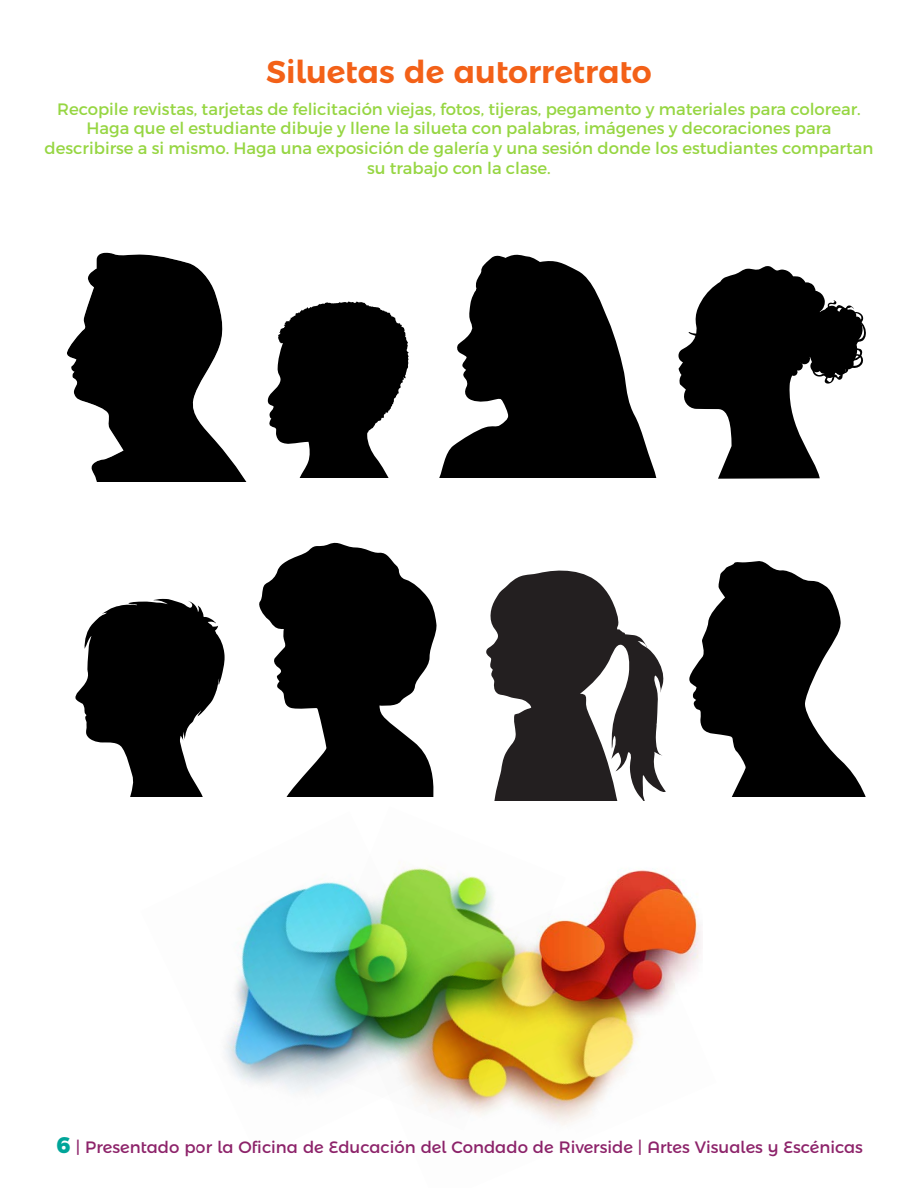
<style>
.page{position:relative;width:918px;height:1188px;background:#fff}
.page>*{position:absolute;margin:0;border:0;box-sizing:border-box;transform-origin:0 0}
.t1{font:600 31.5px "Montserrat Alternates";color:#f36118}
.t2{font:16.5px/19.8px "Montserrat";color:#96d642;text-align:center}
.t3{font:16.5px "Montserrat Alternates";color:#8d236a}
.s1{font-weight:800;font-size:22.5px;color:#00a599}
</style>
<div class="page">
<svg style="left:439px;top:255px;width:217px;height:222px;fill:#000"></svg>
<svg style="left:259px;top:543px;width:177px;height:253px;fill:#000"></svg>
<svg style="left:268px;top:302px;width:141px;height:175px"></svg>
<svg style="left:67px;top:253px;width:201px;height:229px;fill:#000"></svg>
<svg style="left:689px;top:561px;width:177px;height:235px;fill:#000"></svg>
<svg style="left:678px;top:266px;width:188px;height:213px"></svg>
<svg style="left:486px;top:571px;width:180px;height:229px"></svg>
<svg style="left:75px;top:599px;width:150px;height:197px"></svg>
<img style="left:225px;top:894px;width:62px;height:194px">
<img style="left:287px;top:862px;width:189px;height:231px">
<img style="left:347px;top:877px;width:283px;height:249px">
<img style="left:515px;top:870px;width:186px;height:184px">
<h2 class="t1" style="left:266px;top:46px;width:387px">Siluetas de autorretrato</h2>
<p class="t2" style="left:45px;top:99px;width:830px">Recopile revistas, tarjetas de felicitación viejas, fotos, tijeras, pegamento y materiales para colorear.<br>Haga que el estudiante dibuje y llene la silueta con palabras, imágenes y decoraciones para describirse a si mismo. Haga una exposición de galería y una sesión donde los estudiantes compartan su trabajo con la clase.</p>
<p class="t3" style="left:57px;top:1134px;width:808px"><span class="s1">6</span> | Presentado por la Oficina de Educación del Condado de Riverside | Artes Visuales y Escénicas</p>
</div>
